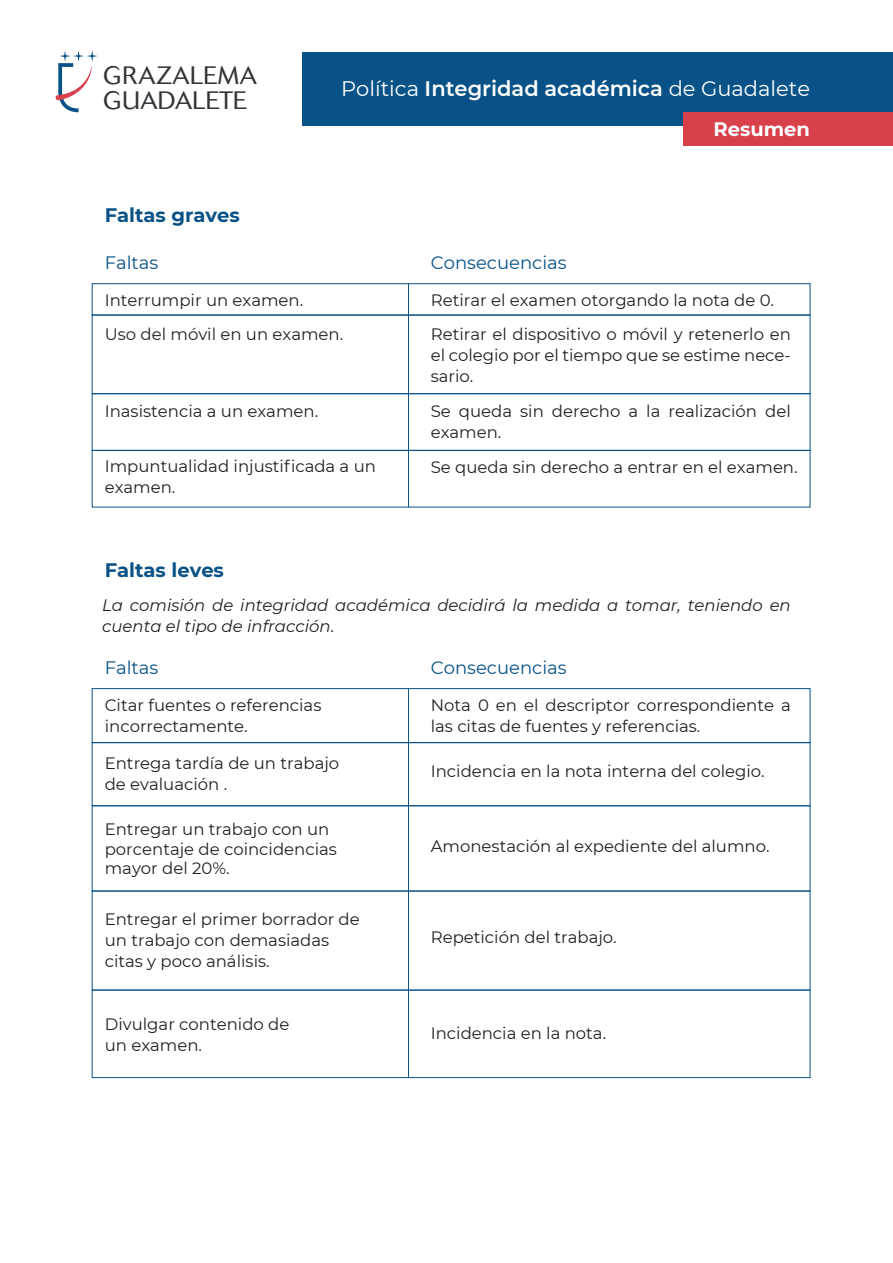
<style>
.page{position:relative;width:893px;height:1263px;background:#fff}
.page>*{position:absolute;margin:0;border:0;box-sizing:border-box;transform-origin:0 0}
.t1{font:300 24.9px/24.9px "Cosmos";letter-spacing:.01em;color:#313538}
.t2{font:21px "Montserrat";color:#fff}
.t3{font:700 19.5px "Montserrat";color:#085287}
.t4{font:700 19.5px "Montserrat";color:#fff}
.t5{font:18px "Montserrat";color:#085287}
.t6{font:16.5px/21px "Montserrat";color:#231f20}
.t7{font:italic 16.5px/21px "Montserrat";color:#231f20}
.s1{font-weight:600}
.s2{font-style:normal}
</style>
<div class="page">
<div style="left:302px;top:52px;width:591px;height:74px;background:#085287"></div>
<svg style="left:55px;top:50px;width:43px;height:62px"></svg>
<div style="left:683px;top:112px;width:210px;height:34px;background:#d8404c"></div>
<div style="left:92px;top:283px;width:718px;height:32px;border:1px solid #085287"></div>
<div style="left:92px;top:450px;width:718px;height:57px;border:1px solid #085287"></div>
<div style="left:92px;top:315px;width:718px;height:79px;border:1px solid #085287"></div>
<hr style="left:408px;top:284px;width:1px;height:223px;background:#085287">
<div style="left:92px;top:688px;width:718px;height:55px;border:1px solid #085287"></div>
<div style="left:92px;top:742px;width:718px;height:64px;border:1px solid #085287"></div>
<div style="left:92px;top:805px;width:718px;height:86px;border:1px solid #085287"></div>
<div style="left:92px;top:891px;width:718px;height:99px;border:1px solid #085287"></div>
<div style="left:92px;top:990px;width:718px;height:88px;border:1px solid #085287"></div>
<hr style="left:408px;top:689px;width:1px;height:388px;background:#085287">
<h1 class="t1" style="left:103px;top:63px;width:155px">GRAZALEMA<br>GUADALETE</h1>
<p class="t2" style="left:341px;top:74px;width:470px">Política <span class="s1">Integridad académica</span> de Guadalete</p>
<p class="t4" style="left:713px;top:115px;width:98px">Resumen</p>
<p class="t3" style="left:105px;top:201px;width:137px">Faltas graves</p>
<p class="t5" style="left:105px;top:251px;width:55px">Faltas</p>
<p class="t5" style="left:431px;top:251px;width:137px">Consecuencias</p>
<p class="t6" style="left:105px;top:282px;width:240px;line-height:34.5px">Interrumpir un examen.<br>Uso del móvil en un examen.</p>
<p class="t6" style="left:105px;top:400px;width:215px">Inasistencia a un examen.</p>
<p class="t6" style="left:105px;top:455px;width:273px">Impuntualidad injustificada a un examen.</p>
<p class="t3" style="left:105px;top:556px;width:121px">Faltas leves</p>
<p class="t6" style="left:431px;top:282px;width:362px;line-height:34.5px">Retirar el examen otorgando la nota de 0.<br>Retirar el dispositivo o móvil y retenerlo en</p>
<p class="t6" style="left:431px;top:344px;width:362px">el colegio por el tiempo que se estime nece&shy;sario.</p>
<p class="t6" style="left:431px;top:400px;width:361px">Se queda sin derecho a la realización del examen.</p>
<p class="t6" style="left:431px;top:456px;width:368px">Se queda sin derecho a entrar en el examen.</p>
<p class="t7" style="left:102px;top:594px;width:690px">La comisión de integridad académica decidirá la medida a tomar, teniendo en cuenta el tipo de infracción<span class="s2">.</span></p>
<p class="t5" style="left:105px;top:655px;width:55px">Faltas</p>
<p class="t5" style="left:431px;top:655px;width:137px">Consecuencias</p>
<p class="t6" style="left:105px;top:694px;width:218px">Citar fuentes o referencias incorrectamente.</p>
<p class="t6" style="left:105px;top:752px;width:236px">Entrega tardía de un trabajo de evaluación .</p>
<p class="t6" style="left:105px;top:819px;width:234px;line-height:19.5px">Entregar un trabajo con un porcentaje de coincidencias mayor del 20%.</p>
<p class="t6" style="left:105px;top:908px;width:256px">Entregar el primer borrador de un trabajo con demasiadas citas y poco análisis.</p>
<p class="t6" style="left:105px;top:1013px;width:186px">Divulgar contenido de un examen.</p>
<p class="t6" style="left:431px;top:694px;width:362px">Nota 0 en el descriptor correspondiente a las citas de fuentes y referencias.</p>
<p class="t6" style="left:431px;top:760px;width:335px">Incidencia en la nota interna del colegio.</p>
<p class="t6" style="left:431px;top:835px;width:340px">Amonestación al expediente del alumno.</p>
<p class="t6" style="left:431px;top:926px;width:188px">Repetición del trabajo.</p>
<p class="t6" style="left:431px;top:1022px;width:177px">Incidencia en la nota.</p>
</div>
